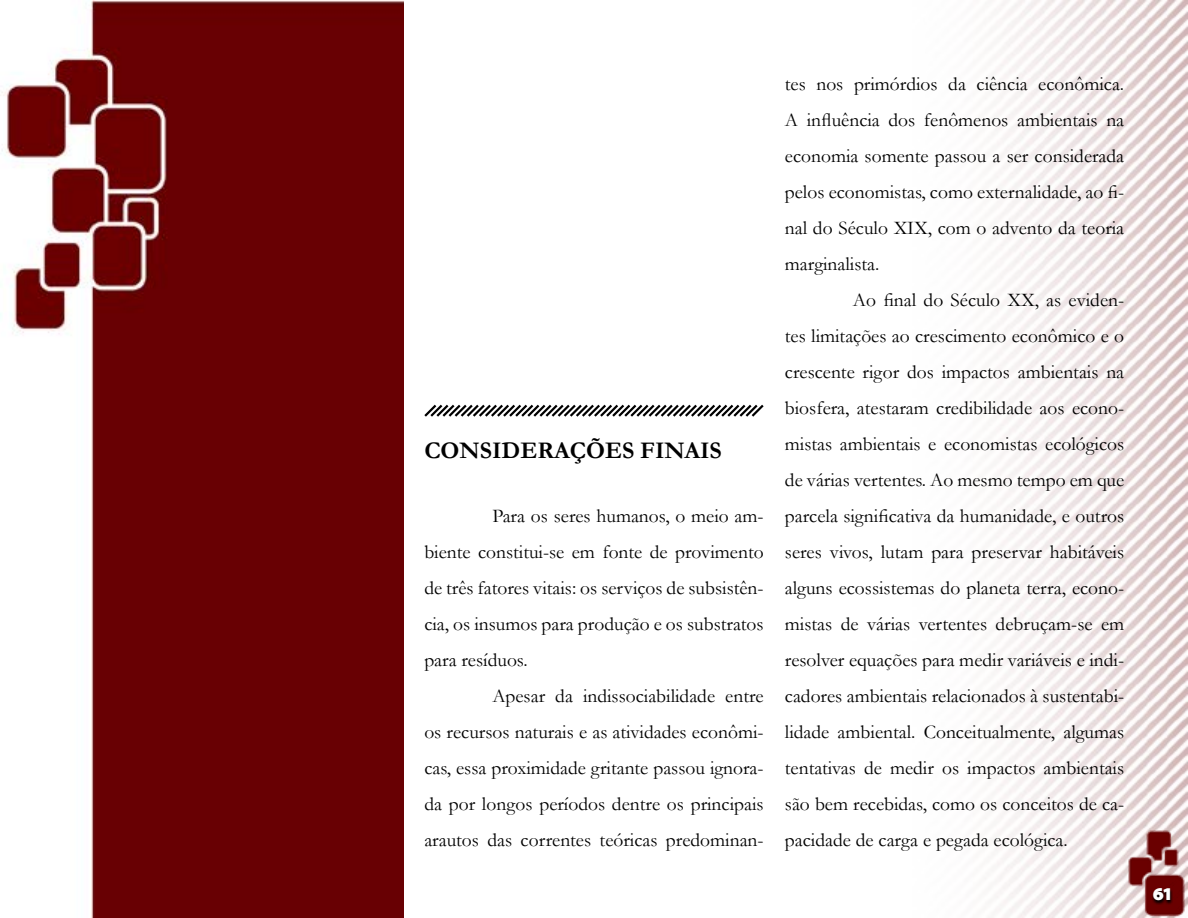
<style>
.page{position:relative;width:1188px;height:918px;background:#fff}
.page>*{position:absolute;margin:0;border:0;box-sizing:border-box;transform-origin:0 0}
.t1{font:700 24px "Garamond";color:#000}
.t2{font:19.5px/36px "Garamond";color:#000;text-align:justify}
.t3{font:900 18px "Santana";color:#fff}
</style>
<div class="page">
<img style="left:985px;top:0;width:203px;height:918px">
<img style="left:1124px;top:827px;width:64px;height:91px">
<svg style="left:1152px;top:889px;width:21px;height:16px"></svg>
<img style="left:0;top:0;width:404px;height:918px">
<svg style="left:424px;top:404px;width:340px;height:13px"></svg>
<p class="t1" style="left:424px;top:434px;width:297px">CONSIDERAÇÕES FINAIs</p>
<p class="t2" style="left:424px;top:497px;width:341px;text-indent:68px">Para os seres humanos, o meio am&shy;biente constitui-se em fonte de provimento de três fatores vitais: os serviços de subsistên&shy;cia, os insumos para produção e os substratos para resíduos.</p>
<p class="t2" style="left:424px;top:677px;width:341px;text-indent:68px">Apesar da indissociabilidade entre os recursos naturais e as atividades econômi&shy;cas, essa proximidade gritante passou ignora&shy;da por longos períodos dentre os principais arautos das correntes teóricas predominan-</p>
<p class="t2" style="left:785px;top:65px;width:341px">tes nos primórdios da ciência econômica.<br>A influência dos fenômenos ambientais na economia somente passou a ser considerada pelos economistas, como externalidade, ao fi&shy;nal do Século XIX, com o advento da teoria marginalista.</p>
<p class="t2" style="left:785px;top:281px;width:341px;text-indent:68px">Ao final do Século XX, as eviden&shy;tes limitações ao crescimento econômico e o crescente rigor dos impactos ambientais na biosfera, atestaram credibilidade aos econo&shy;mistas ambientais e economistas ecológicos de várias vertentes. Ao mesmo tempo em que parcela significativa da humanidade, e outros seres vivos, lutam para preservar habitáveis alguns ecossistemas do planeta terra, econo&shy;mistas de várias vertentes debruçam-se em resolver equações para medir variáveis e indi&shy;cadores ambientais relacionados à sustentabi&shy;lidade ambiental. Conceitualmente, algumas tentativas de medir os impactos ambientais são bem recebidas, como os conceitos de ca&shy;pacidade de carga e pegada ecológica.</p>
<p class="t3" style="left:1153px;top:884px;width:22px">61</p>
</div>
